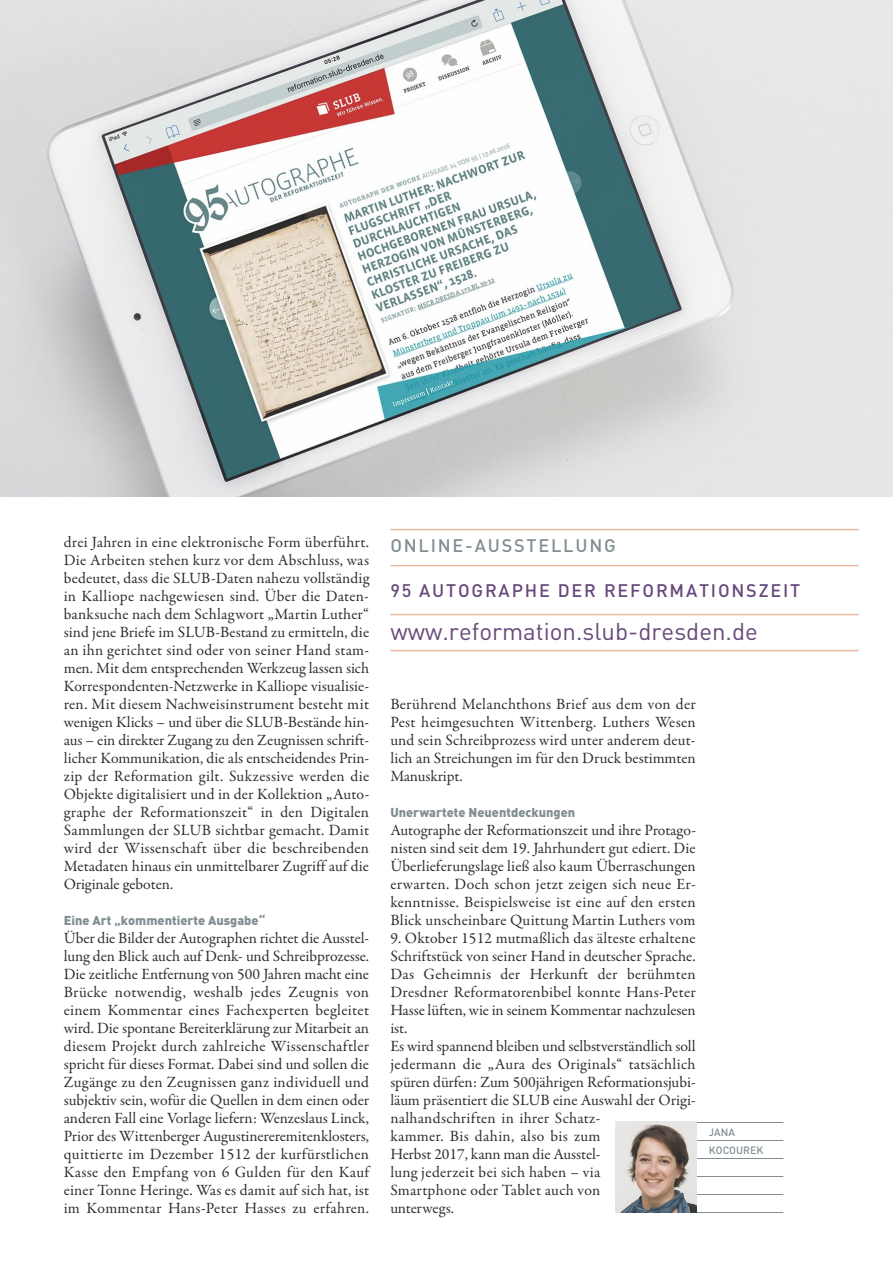
<style>
.page{position:relative;width:893px;height:1263px;background:#fff}
.page>*{position:absolute;margin:0;border:0;box-sizing:border-box;transform-origin:0 0}
.t1{font:24px "DIN";color:#67497b}
.t2{font:500 18px "DIN";letter-spacing:.1em;color:#67497b}
.t3{font:500 18px "DIN";letter-spacing:.1em;color:#828e93}
.t4{font:15.75px/18px "Garamond Premr Pro";letter-spacing:.005em;color:#2f2f2e;text-align:justify}
.t5{font:900 12.75px "DIN";color:#828e93}
.t6{font:500 10.5px/18px "DIN";color:#828e93}
</style>
<div class="page">
<img style="left:0;top:0;width:893px;height:496px">
<hr style="left:696px;top:1122px;width:87px;height:1px;background:#828e93">
<hr style="left:696px;top:1140px;width:87px;height:1px;background:#828e93">
<hr style="left:696px;top:1158px;width:87px;height:1px;background:#828e93">
<hr style="left:696px;top:1176px;width:87px;height:1px;background:#828e93">
<hr style="left:696px;top:1194px;width:87px;height:1px;background:#828e93">
<hr style="left:696px;top:1212px;width:87px;height:1px;background:#828e93">
<img style="left:615px;top:1122px;width:81px;height:90px">
<hr style="left:390px;top:529px;width:469px;height:1px;background:#e8b9a3">
<hr style="left:390px;top:565px;width:469px;height:1px;background:#e8b9a3">
<hr style="left:390px;top:614px;width:469px;height:1px;background:#e8b9a3">
<hr style="left:390px;top:650px;width:469px;height:1px;background:#e8b9a3">
<p class="t4" style="left:64px;top:534px;width:307px">drei Jahren in eine elektronische Form überführt.<br>Die Arbeiten stehen kurz vor dem Abschluss, was bedeutet, dass die SLUB-Daten nahezu vollständig in Kalliope nachgewiesen sind. Über die Daten&shy;banksuche nach dem Schlagwort „Martin Luther“ sind jene Briefe im SLUB-Bestand zu ermitteln, die an ihn gerichtet sind oder von seiner Hand stam&shy;men. Mit dem entsprechenden Werkzeug lassen sich Korrespondenten-Netzwerke in Kalliope visualisie&shy;ren. Mit diesem Nachweisinstrument besteht mit wenigen Klicks – und über die SLUB-Bestände hin&shy;aus – ein direkter Zugang zu den Zeugnissen schrift&shy;licher Kommunikation, die als entscheidendes Prin&shy;zip der Reformation gilt. Sukzessive werden die Objekte digitalisiert und in der Kollektion „Auto&shy;graphe der Reformationszeit“ in den Digitalen Sammlungen der SLUB sichtbar gemacht. Damit wird der Wissenschaft über die beschreibenden Metadaten hinaus ein unmittelbarer Zugriff auf die Originale geboten.</p>
<p class="t5" style="left:64px;top:915px;width:203px">Eine Art „kommentierte Ausgabe“</p>
<p class="t4" style="left:64px;top:930px;width:307px">Über die Bilder der Autographen richtet die Ausstel&shy;lung den Blick auch auf Denk- und Schreibprozesse.<br>Die zeitliche Entfernung von 500 Jahren macht eine Brücke notwendig, weshalb jedes Zeugnis von einem Kommentar eines Fachexperten begleitet wird. Die spontane Bereiterklärung zur Mitarbeit an diesem Projekt durch zahlreiche Wissenschaftler spricht für dieses Format. Dabei sind und sollen die Zugänge zu den Zeugnissen ganz individuell und subjektiv sein, wofür die Quellen in dem einen oder anderen Fall eine Vorlage liefern: Wenzeslaus Linck, Prior des Wittenberger Augustinereremitenklosters, quittierte im Dezember 1512 der kurfürstlichen Kasse den Empfang von 6 Gulden für den Kauf einer Tonne Heringe. Was es damit auf sich hat, ist im Kommentar Hans-Peter Hasses zu erfahren.</p>
<p class="t3" style="left:390px;top:539px;width:227px">ONLINE-AUSSTELLUNG</p>
<p class="t2" style="left:390px;top:584px;width:411px">95 AUTOGRAPHE DER REFORMATIONSZEIT</p>
<h1 class="t1" style="left:390px;top:622px;width:369px">www.reformation.slub-dresden.de</h1>
<p class="t4" style="left:390px;top:696px;width:307px">Berührend Melanchthons Brief aus dem von der Pest heimgesuchten Wittenberg. Luthers Wesen und sein Schreibprozess wird unter anderem deut&shy;lich an Streichungen im für den Druck bestimmten Manuskript.</p>
<p class="t5" style="left:390px;top:807px;width:186px">Unerwartete Neuentdeckungen</p>
<p class="t4" style="left:390px;top:822px;width:307px">Autographe der Reformationszeit und ihre Protago&shy;nisten sind seit dem 19. Jahrhundert gut ediert. Die Überlieferungslage ließ also kaum Überraschungen erwarten. Doch schon jetzt zeigen sich neue Er - kenntnisse. Beispielsweise ist eine auf den ersten Blick unscheinbare Quittung Martin Luthers vom</p>
<p class="t4" style="left:390px;top:930px;width:307px;text-align:left">9. Oktober 1512 mutmaßlich das älteste erhaltene Schriftstück von seiner Hand in deutscher Sprache.<br>Das Geheimnis der Herkunft der berühmten Dresdner Reformatorenbibel konnte Hans-Peter Hasse lüften, wie in seinem Kommentar nachzulesen ist.<br>Es wird spannend bleiben und selbstverständlich soll jedermann die „Aura des Originals“ tatsächlich spüren dürfen: Zum 500jährigen Reformationsjubi&shy;läum präsentiert die SLUB eine Auswahl der Origi&shy;nal handschriften in ihrer Schatz-<br>kammer. Bis dahin, also bis zum<br>Herbst 2017, kann man die Ausstel-<br>lung jederzeit bei sich haben – via<br>Smartphone oder Tablet auch von<br>unterwegs.</p>
<p class="t6" style="left:709px;top:1124px;width:56px">JANA<br>KOCOUREK</p>
</div>
